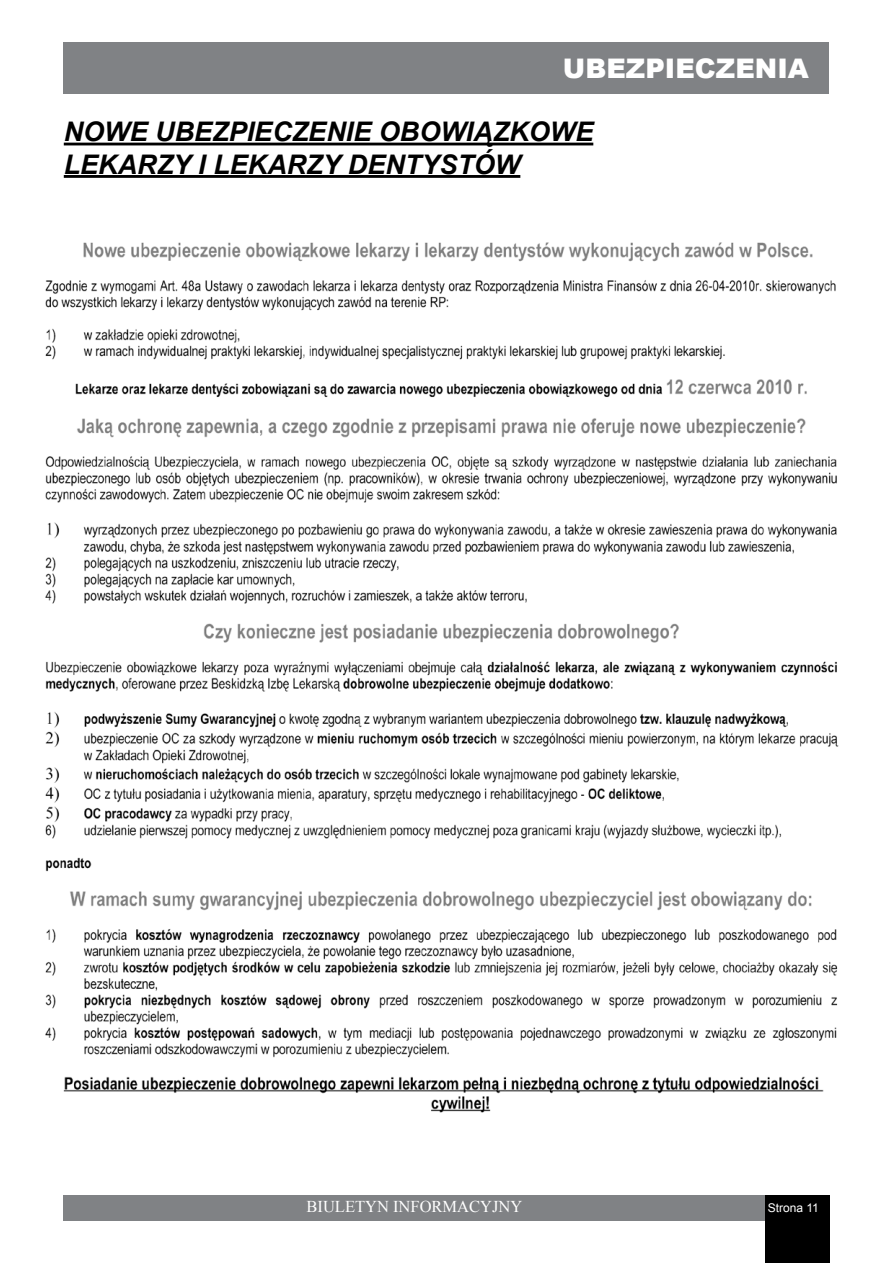
<style>
.page{position:relative;width:893px;height:1263px;background:#fff}
.page>*{position:absolute;margin:0;border:0;box-sizing:border-box;transform-origin:0 0}
.t1{font:italic 700 27px/32.4px "Arial";color:#000}
.t2{font:900 27px "Arial";color:#fff}
.t3{font:16.5px "Times New Roman";color:#fff}
.t4{font:12px "Arial";color:#fff}
</style>
<div class="page">
<div style="left:64px;top:43px;width:765px;height:51px;background:#808285"></div>
<div style="left:64px;top:1195px;width:765px;height:25px;background:#808285"></div>
<div style="left:765px;top:1195px;width:64px;height:68px;background:#000"></div>
<img style="left:45px;top:242px;width:794px;height:871px">
<hr style="left:64px;top:143px;width:529px;height:2px;background:#000">
<hr style="left:64px;top:175px;width:456px;height:3px;background:#000">
<p class="t2" style="left:563px;top:49px;width:247px">UBEZPIECZENIA</p>
<p class="t1" style="left:64px;top:117px;width:531px">NOWE UBEZPIECZENIE OBOWIĄZKOWE<br>LEKARZY I LEKARZY DENTYSTÓW</p>
<p class="t3" style="left:306px;top:1195px;width:217px">BIULETYN INFORMACYJNY</p>
<p class="t4" style="left:768px;top:1200px;width:53px">Strona 11</p>
</div>
